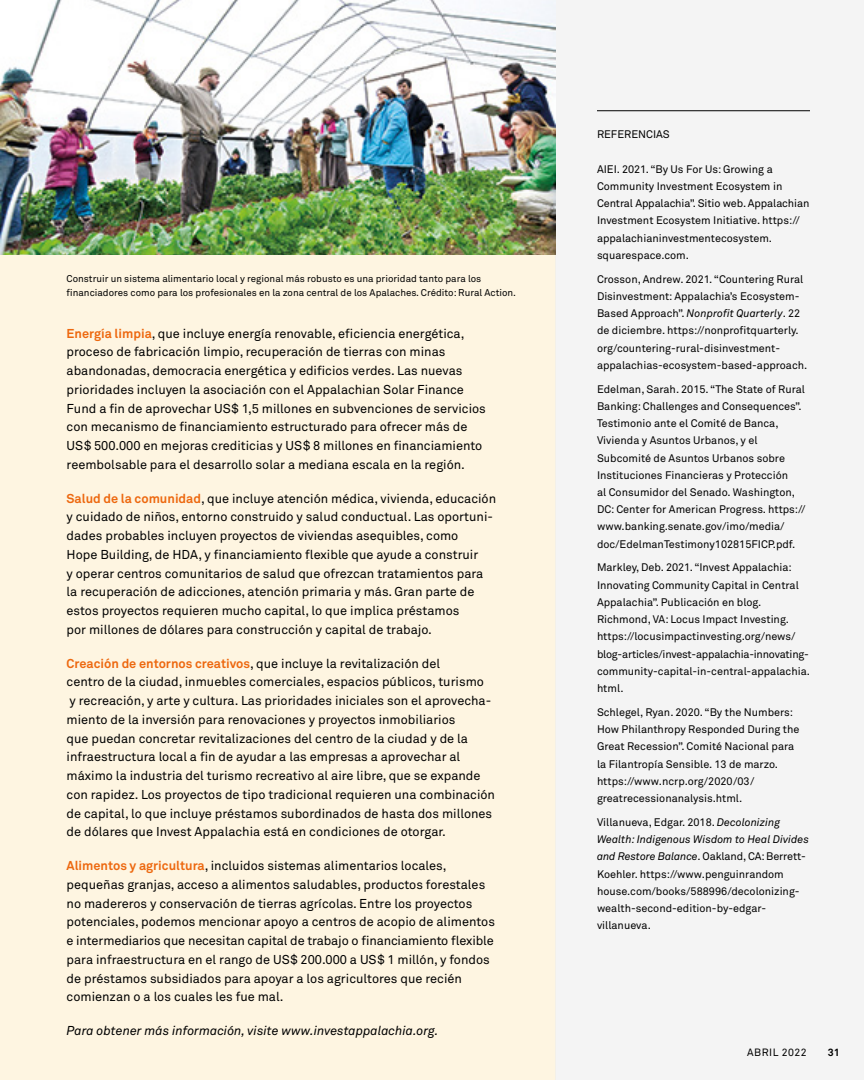
<style>
.page{position:relative;width:864px;height:1080px;background:#fff}
.page>*{position:absolute;margin:0;border:0;box-sizing:border-box;transform-origin:0 0}
.t1{font:12.75px/18.8px "Akkurat Pro";color:#000}
.t2{font:italic 12.75px "Akkurat Pro";color:#000}
.t3{font:10.8px/17.2px "Akkurat Pro";color:#000}
.t4{font:10.5px "Akkurat Pro";letter-spacing:.05em;color:#000}
.t5{font:700 10.5px "Akkurat Pro";color:#000}
.t6{font:9.75px/14.2px "Akkurat Pro";color:#000}
.s1{font-weight:700;color:#ed680f}
.s2{font-style:italic}
</style>
<div class="page">
<div style="left:0;top:250px;width:555px;height:830px;background:#fef5e1"></div>
<div style="left:555px;top:0;width:309px;height:1080px;background:#f4f4f4"></div>
<hr style="left:597px;top:110px;width:213px;height:1px;background:#000">
<img style="left:0;top:0;width:555px;height:254px">
<p class="t6" style="left:67px;top:271px;width:451px">Construir un sistema alimentario local y regional más robusto es una prioridad tanto para los financiadores como para los profesionales en la zona central de los Apalaches. Crédito: Rural Action.</p>
<p class="t1" style="left:67px;top:324px;width:421px"><span class="s1">Energía limpia</span>, que incluye energía renovable, eficiencia energética, proceso de fabricación limpio, recuperación de tierras con minas abandonadas, democracia energética y edificios verdes. Las nuevas prioridades incluyen la asociación con el Appalachian Solar Finance Fund a fin de aprovechar US$ 1,5 millones en subvenciones de servicios con mecanismo de financiamiento estructurado para ofrecer más de US$ 500.000 en mejoras crediticias y US$ 8 millones en financiamiento reembolsable para el desarrollo solar a mediana escala en la región.</p>
<p class="t1" style="left:67px;top:489px;width:431px"><span class="s1">Salud de la comunidad</span>, que incluye atención médica, vivienda, educación y cuidado de niños, entorno construido y salud conductual. Las oportuni&shy;dades probables incluyen proyectos de viviendas asequibles, como<br>Hope Building, de HDA, y financiamiento flexible que ayude a construir<br>y operar centros comunitarios de salud que ofrezcan tratamientos para la recuperación de adicciones, atención primaria y más. Gran parte de estos proyectos requieren mucho capital, lo que implica préstamos<br>por millones de dólares para construcción y capital de trabajo.</p>
<p class="t1" style="left:67px;top:654px;width:430px"><span class="s1">Creación de entornos creativos</span>, que incluye la revitalización del<br>centro de la ciudad, inmuebles comerciales, espacios públicos, turismo<br>y recreación, y arte y cultura. Las prioridades iniciales son el aprovecha&shy;miento de la inversión para renovaciones y proyectos inmobiliarios<br>que puedan concretar revitalizaciones del centro de la ciudad y de la infraestructura local a fin de ayudar a las empresas a aprovechar al máximo la industria del turismo recreativo al aire libre, que se expande con rapidez. Los proyectos de tipo tradicional requieren una combinación de capital, lo que incluye préstamos subordinados de hasta dos millones de dólares que Invest Appalachia está en condiciones de otorgar.</p>
<p class="t1" style="left:67px;top:857px;width:430px"><span class="s1">Alimentos y agricultura</span>, incluidos sistemas alimentarios locales, pequeñas granjas, acceso a alimentos saludables, productos forestales no madereros y conservación de tierras agrícolas. Entre los proyectos potenciales, podemos mencionar apoyo a centros de acopio de alimentos e intermediarios que necesitan capital de trabajo o financiamiento flexible para infraestructura en el rango de US$ 200.000 a US$ 1 millón, y fondos de préstamos subsidiados para apoyar a los agricultores que recién comienzan o a los cuales les fue mal.</p>
<p class="t2" style="left:67px;top:1023px;width:373px">Para obtener más información, visite www.investappalachia.org.</p>
<p class="t3" style="left:597px;top:126px;width:74px">REFERENCIAS</p>
<p class="t3" style="left:597px;top:161px;width:214px">AIEI. 2021. “By Us For Us: Growing a Community Investment Ecosystem in Central Appalachia”. Sitio web. Appalachian Investment Ecosystem Initiative. https:// appalachianinvestmentecosystem. squarespace.com.</p>
<p class="t3" style="left:597px;top:270px;width:212px">Crosson, Andrew. 2021. “Countering Rural Disinvestment: Appalachia’s Ecosystem-Based Approach”. <span class="s2">Nonprofit Quarterly</span>. 22 de diciembre. https://nonprofitquarterly. org/countering-rural-disinvestment&shy;appalachias-ecosystem-based-approach.</p>
<p class="t3" style="left:597px;top:380px;width:210px">Edelman, Sarah. 2015. “The State of Rural Banking: Challenges and Consequences”.<br>Testimonio ante el Comité de Banca, Vivienda y Asuntos Urbanos, y el Subcomité de Asuntos Urbanos sobre Instituciones Financieras y Protección<br>al Consumidor del Senado. Washington, DC: Center for American Progress. https:// www.banking.senate.gov/imo/media/ doc/EdelmanTestimony102815FICP.pdf.</p>
<p class="t3" style="left:597px;top:559px;width:215px">Markley, Deb. 2021. “Invest Appalachia:<br>Innovating Community Capital in Central Appalachia”. Publicación en blog.<br>Richmond, VA: Locus Impact Investing. https://locusimpactinvesting.org/news/ blog-articles/invest-appalachia-innovating&shy;community-capital-in-central-appalachia. html.</p>
<p class="t3" style="left:597px;top:704px;width:204px">Schlegel, Ryan. 2020. “By the Numbers:<br>How Philanthropy Responded During the Great Recession”. Comité Nacional para la Filantropía Sensible. 13 de marzo. https://www.ncrp.org/2020/03/ greatrecessionanalysis.html.</p>
<p class="t3" style="left:597px;top:814px;width:213px">Villanueva, Edgar. 2018. <span class="s2">Decolonizing Wealth: Indigenous Wisdom to Heal Divides and Restore Balance</span>. Oakland, CA: Berrett-Koehler. https://www.penguinrandom house.com/books/588996/decolonizing&shy;wealth-second-edition-by-edgar&shy;villanueva.</p>
<p class="t4" style="left:747px;top:1047px;width:61px">ABRIL 2022</p>
<p class="t5" style="left:828px;top:1046px;width:13px">31</p>
</div>
